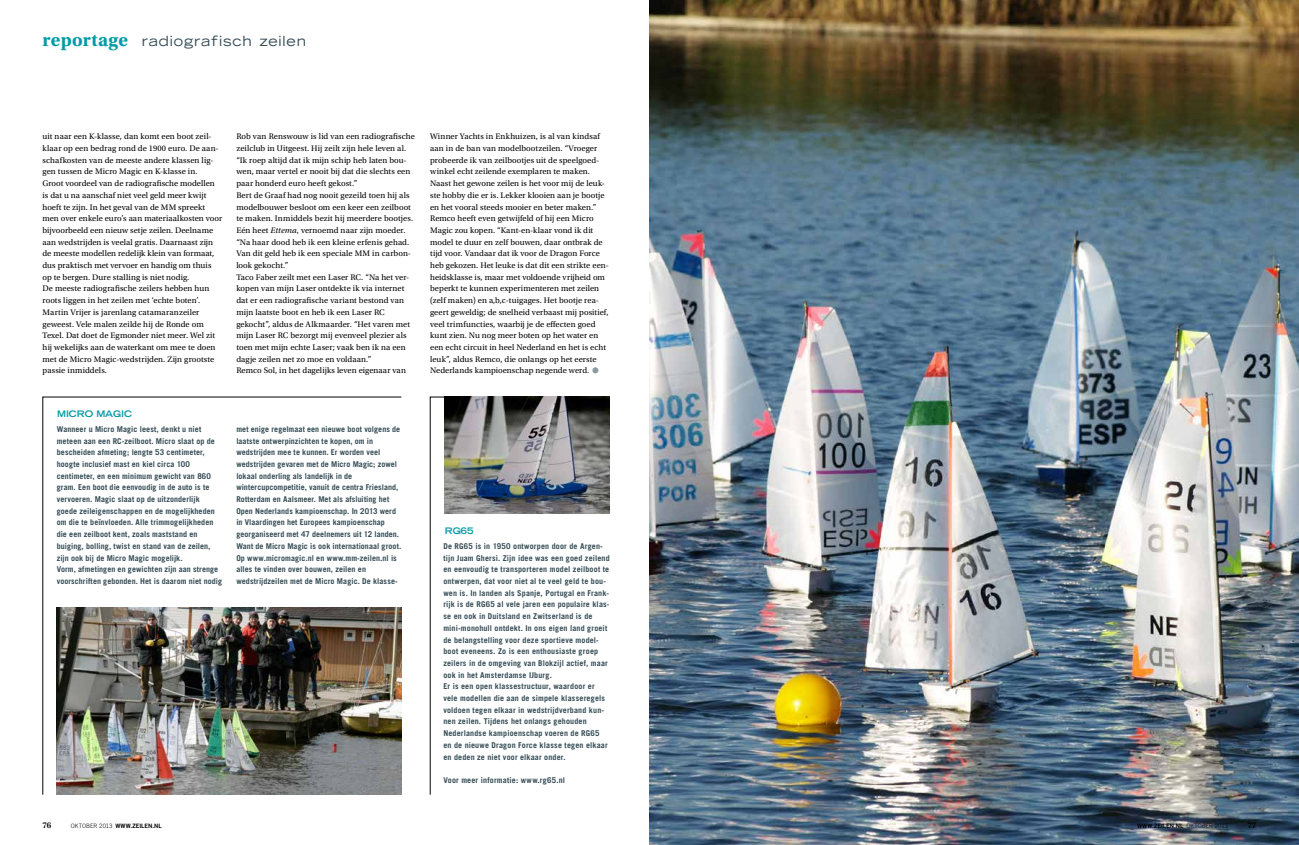
<style>
.page{position:relative;width:1299px;height:845px;background:#fff}
.page>*{position:absolute;margin:0;border:0;box-sizing:border-box;transform-origin:0 0}
.t1{font:20px "Utopia Std";color:#8c99a1}
.t2{font:expanded 14px "Trade Gothic LT Std";letter-spacing:.06em;color:#334b54}
.t3{font:700 expanded 9px "Trade Gothic LT Std";letter-spacing:-.01em;color:#009ba6}
.t4{font:600 8.7px "Utopia Std";color:#000}
.t5{font:8.5px/11.7px "Utopia Std";letter-spacing:.005em;color:#000}
.t6{font:700 8px/11.7px "Trade Gothic LT Std";letter-spacing:.01em;color:#334b54}
.t7{font:6px "Trade Gothic LT Std Bd 2";letter-spacing:-.005em;color:#000}
.s1{font-family:"Utopia Std";font-weight:700;font-stretch:normal;font-size:19px;color:#009ba6}
.s2{font-style:italic}
.s3{font-family:"Trade Gothic LT Std";font-weight:300}
</style>
<div class="page">
<svg style="left:429px;top:396px;width:181px;height:399px"></svg>
<img style="left:42px;top:396px;width:360px;height:399px">
<img style="left:649px;top:0;width:649px;height:845px">
<img style="left:444px;top:397px;width:165px;height:117px">
<h2 class="t2" style="left:43px;top:32px;width:265px"><span class="s1">reportage</span> radiografisch zeilen</h2>
<p class="t5" style="left:43px;top:131px;width:181px">uit naar een K-klasse, dan komt een boot zeil&shy;klaar op een bedrag rond de 1900 euro. De aan&shy;schafkosten van de meeste andere klassen lig&shy;gen tussen de Micro Magic en K-klasse in.<br>Groot voordeel van de radiografische modellen is dat u na aanschaf niet veel geld meer kwijt hoeft te zijn. In het geval van de MM spreekt men over enkele euro’s aan materiaalkosten voor bijvoorbeeld een nieuw setje zeilen. Deelname aan wedstrijden is veelal gratis. Daarnaast zijn de meeste modellen redelijk klein van formaat, dus praktisch met vervoer en handig om thuis op te bergen. Dure stalling is niet nodig.<br>De meeste radiografische zeilers hebben hun roots liggen in het zeilen met ‘echte boten’.<br>Martin Vrijer is jarenlang catamaranzeiler geweest. Vele malen zeilde hij de Ronde om Texel. Dat doet de Egmonder niet meer. Wel zit hij wekelijks aan de waterkant om mee te doen met de Micro Magic-wedstrijden. Zijn grootste passie inmiddels.</p>
<p class="t3" style="left:57px;top:407px;width:76px">MICRO MAGIC</p>
<p class="t5" style="left:236px;top:131px;width:180px">Rob van Renswouw is lid van een radiografische zeilclub in Uitgeest. Hij zeilt zijn hele leven al. “Ik roep altijd dat ik mijn schip heb laten bou&shy;wen, maar vertel er nooit bij dat die slechts een paar honderd euro heeft gekost.”<br>Bert de Graaf had nog nooit gezeild toen hij als modelbouwer besloot om een keer een zeilboot te maken. Inmiddels bezit hij meerdere bootjes.<br>Eén heet <span class="s2">Ettema</span>, vernoemd naar zijn moeder. “Na haar dood heb ik een kleine erfenis gehad.<br>Van dit geld heb ik een speciale MM in carbon&shy;look gekocht.”<br>Taco Faber zeilt met een Laser RC. “Na het ver&shy;kopen van mijn Laser ontdekte ik via internet dat er een radiografische variant bestond van mijn laatste boot en heb ik een Laser RC gekocht”, aldus de Alkmaarder. “Het varen met mijn Laser RC bezorgt mij evenveel plezier als toen met mijn echte Laser; vaak ben ik na een dagje zeilen net zo moe en voldaan.”<br>Remco Sol, in het dagelijks leven eigenaar van</p>
<p class="t6" style="left:57px;top:423px;width:167px">Wanneer u Micro Magic leest, denkt u niet meteen aan een RC-zeilboot. Micro slaat op de bescheiden afmeting; lengte 53 centimeter, hoogte inclusief mast en kiel circa 100 centimeter, en een minimum gewicht van 860 gram. Een boot die eenvoudig in de auto is te vervoeren. Magic slaat op de uitzonderlijk goede zeileigenschappen en de mogelijkheden om die te beïnvloeden. Alle trimmogelijkheden die een zeilboot kent, zoals maststand en buiging, bolling, twist en stand van de zeilen, zijn ook bij de Micro Magic mogelijk.<br>Vorm, afmetingen en gewichten zijn aan strenge voorschriften gebonden. Het is daarom niet nodig</p>
<p class="t6" style="left:236px;top:423px;width:166px">met enige regelmaat een nieuwe boot volgens de laatste ontwerpinzichten te kopen, om in wedstrijden mee te kunnen. Er worden veel wedstrijden gevaren met de Micro Magic; zowel lokaal onderling als landelijk in de wintercupcompetitie, vanuit de centra Friesland, Rotterdam en Aalsmeer. Met als afsluiting het Open Nederlands kampioenschap. In 2013 werd in Vlaardingen het Europees kampioenschap georganiseerd met 47 deelnemers uit 12 landen.<br>Want de Micro Magic is ook internationaal groot.<br>Op www.micromagic.nl en www.mm-zeilen.nl is alles te vinden over bouwen, zeilen en wedstrijdzeilen met de Micro Magic. De klasse-</p>
<p class="t5" style="left:430px;top:131px;width:180px">Winner Yachts in Enkhuizen, is al van kindsaf aan in de ban van modelbootzeilen. “Vroeger probeerde ik van zeilbootjes uit de speelgoed&shy;winkel echt zeilende exemplaren te maken.<br>Naast het gewone zeilen is het voor mij de leuk&shy;ste hobby die er is. Lekker klooien aan je bootje en het vooral steeds mooier en beter maken.” Remco heeft even getwijfeld of hij een Micro Magic zou kopen. “Kant-en-klaar vond ik dit model te duur en zelf bouwen, daar ontbrak de tijd voor. Vandaar dat ik voor de Dragon Force heb gekozen. Het leuke is dat dit een strikte een&shy;heidsklasse is, maar met voldoende vrijheid om beperkt te kunnen experimenteren met zeilen (zelf maken) en a,b,c-tuigages. Het bootje rea&shy;geert geweldig; de snelheid verbaast mij positief, veel trimfuncties, waarbij je de effecten goed kunt zien. Nu nog meer boten op het water en een echt circuit in heel Nederland en het is echt leuk”, aldus Remco, die onlangs op het eerste Nederlands kampioenschap negende werd.</p>
<h1 class="t1" style="left:591px;top:358px;width:10px">•</h1>
<p class="t3" style="left:445px;top:524px;width:30px">RG65</p>
<p class="t6" style="left:443px;top:540px;width:168px">De RG65 is in 1950 ontworpen door de Argen&shy;tijn Juam Ghersi. Zijn idee was een goed zeilend en eenvoudig te transporteren model zeilboot te ontwerpen, dat voor niet al te veel geld te bou&shy;wen is. In landen als Spanje, Portugal en Frank&shy;rijk is de RG65 al vele jaren een populaire klas&shy;se en ook in Duitsland en Zwitserland is de mini-monohull ontdekt. In ons eigen land groeit de belangstelling voor deze sportieve model&shy;boot eveneens. Zo is een enthousiaste groep zeilers in de omgeving van Blokzijl actief, maar ook in het Amsterdamse IJburg.<br>Er is een open klassestructuur, waardoor er vele modellen die aan de simpele klasseregels voldoen tegen elkaar in wedstrijdverband kun&shy;nen zeilen. Tijdens het onlangs gehouden Nederlandse kampioenschap voeren de RG65 en de nieuwe Dragon Force klasse tegen elkaar en deden ze niet voor elkaar onder.</p>
<p class="t6" style="left:443px;top:774px;width:123px">Voor meer informatie: www.rg65.nl</p>
<p class="t4" style="left:43px;top:820px;width:10px">76</p>
<p class="t7" style="left:71px;top:822px;width:92px"><span class="s3">OKTOBER 2013</span> WWW.ZEILEN.NL</p>
<p class="t7" style="left:1136px;top:822px;width:93px">WWW.ZEILEN.NL <span class="s3">OKTOBER 2013</span></p>
<p class="t4" style="left:1247px;top:820px;width:11px">77</p>
</div>
